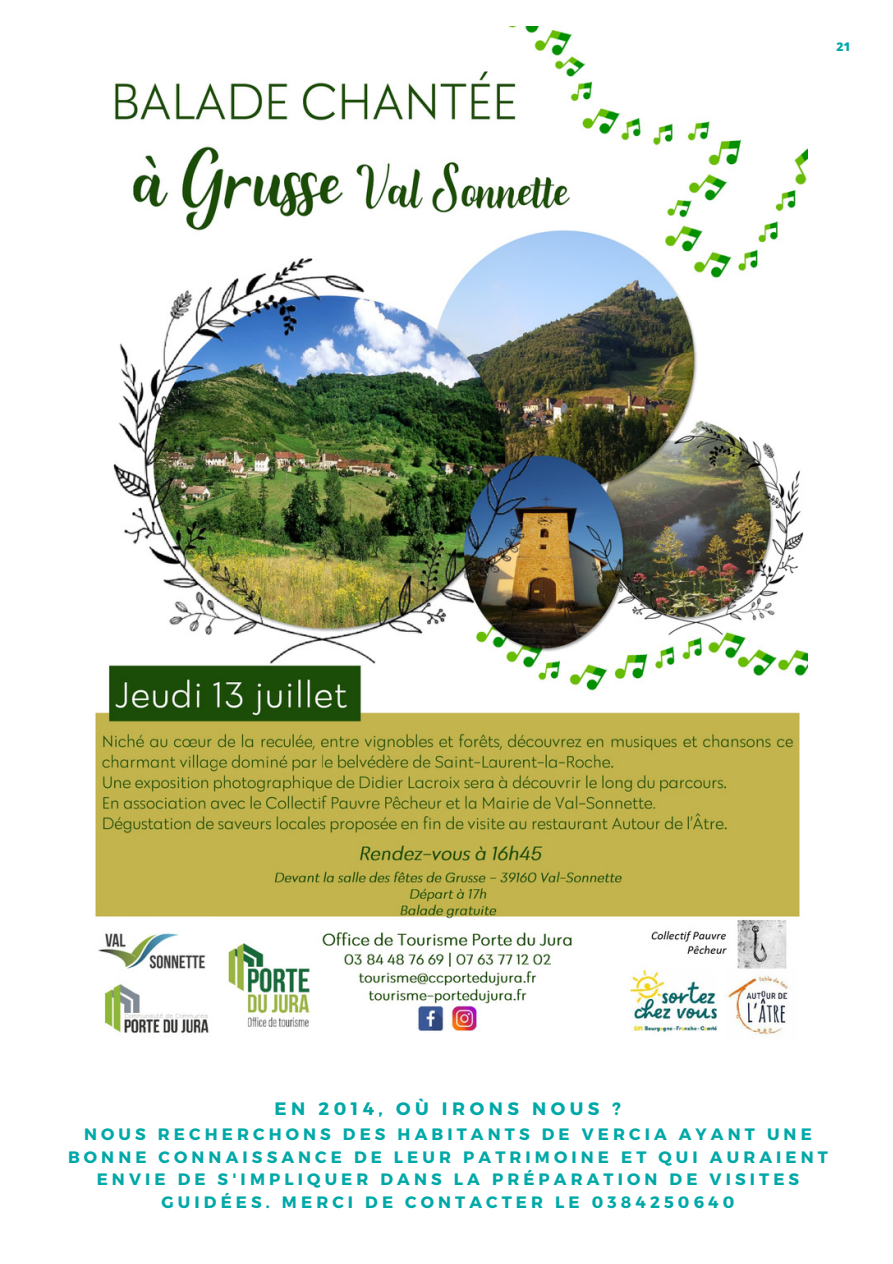
<style>
.page{position:relative;width:893px;height:1264px;background:#fff}
.page>*{position:absolute;margin:0;border:0;box-sizing:border-box;transform-origin:0 0}
.t1{font:700 18px "Montserrat";letter-spacing:.25em;color:#00a8a8}
.t2{font:700 16.5px/22.5px "Montserrat";letter-spacing:.25em;color:#00a8a8;text-align:center}
.t3{font:800 12px "Open Sans";color:#00a8a8}
</style>
<div class="page">
<img style="left:95px;top:26px;width:712px;height:1009px">
<p class="t3" style="left:836px;top:38px;width:16px">21</p>
<p class="t1" style="left:274px;top:1097px;width:348px">EN 2014, OÙ IRONS NOUS ?</p>
<p class="t2" style="left:68px;top:1122px;width:761px">NOUS RECHERCHONS DES HABITANTS DE VERCIA AYANT UNE BONNE CONNAISSANCE DE LEUR PATRIMOINE ET QUI AURAIENT ENVIE DE S'IMPLIQUER DANS LA PRÉPARATION DE VISITES GUIDÉES. MERCI DE CONTACTER LE 0384250640</p>
</div>
